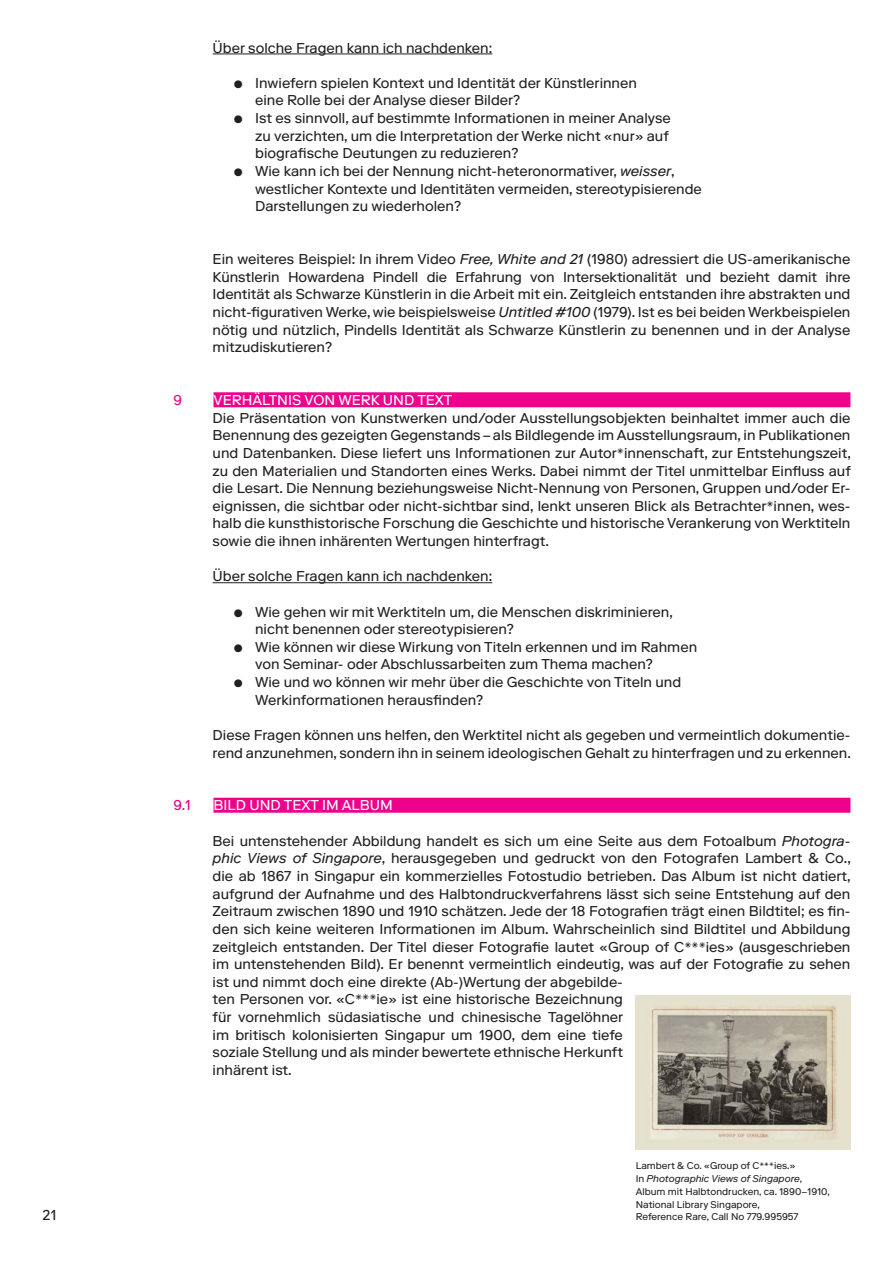
<style>
.page{position:relative;width:893px;height:1263px;background:#fff}
.page>*{position:absolute;margin:0;border:0;box-sizing:border-box;transform-origin:0 0}
.t1{font:14.25px/17.7px "Riforma LL";color:#231f20}
.t2{font:14.25px "Riforma LL";color:#fff}
.t3{font:14.25px "Riforma LL";color:#ed028c}
.t4{font:9.75px/12.8px "Riforma LL";color:#231f20}
.s1{font-style:italic}
</style>
<div class="page">
<hr style="left:213px;top:54px;width:279px;height:1px;background:#231f20">
<div style="left:214px;top:392px;width:636px;height:15px;background:#ed028c"></div>
<hr style="left:213px;top:582px;width:279px;height:1px;background:#231f20">
<div style="left:214px;top:798px;width:636px;height:15px;background:#ed028c"></div>
<img style="left:636px;top:995px;width:214px;height:154px">
<p class="t1" style="left:213px;top:39px;width:281px">Über solche Fragen kann ich nachdenken:</p>
<p class="t1" style="left:255px;top:74px;width:383px;text-indent:-21px">● Inwiefern spielen Kontext und Identität der Künstlerinnen eine Rolle bei der Analyse dieser Bilder?</p>
<p class="t1" style="left:255px;top:109px;width:417px;text-indent:-21px">● Ist es sinnvoll, auf bestimmte Informationen in meiner Analyse zu verzichten, um die Interpretation der Werke nicht «nur» auf biografische Deutungen zu reduzieren?</p>
<p class="t1" style="left:255px;top:162px;width:448px;text-indent:-21px">● Wie kann ich bei der Nennung nicht-heteronormativer, <span class="s1">weisser</span>, westlicher Kontexte und Identitäten vermeiden, stereotypisierende<br>Darstellungen zu wiederholen?</p>
<p class="t1" style="left:213px;top:250px;width:639px;text-align:justify">Ein weiteres Beispiel: In ihrem Video <span class="s1">Free, White and 21</span> (1980) adressiert die US-amerikanische Künstlerin Howardena Pindell die Erfahrung von Intersektionalität und bezieht damit ihre Identität als Schwarze Künstlerin in die Arbeit mit ein. Zeitgleich entstanden ihre abstrakten und nicht-figurativen Werke, wie beispielsweise <span class="s1">Untitled #100</span> (1979). Ist es bei beiden Werkbeispielen nötig und nützlich, Pindells Identität als Schwarze Künstlerin zu benennen und in der Analyse mitzudiskutieren?</p>
<p class="t3" style="left:174px;top:392px;width:10px">9</p>
<p class="t2" style="left:214px;top:392px;width:240px">VERHÄLTNIS VON WERK UND TEXT</p>
<p class="t1" style="left:213px;top:409px;width:640px;text-align:justify">Die Präsentation von Kunstwerken und/oder Ausstellungsobjekten beinhaltet immer auch die Benennung des gezeigten Gegenstands – als Bildlegende im Ausstellungsraum, in Publikationen und Datenbanken. Diese liefert uns Informationen zur Autor*innenschaft, zur Entstehungszeit, zu den Materialien und Standorten eines Werks. Dabei nimmt der Titel unmittelbar Einfluss auf die Lesart. Die Nennung beziehungsweise Nicht-Nennung von Personen, Gruppen und/oder Er&shy;eignissen, die sichtbar oder nicht-sichtbar sind, lenkt unseren Blick als Betrachter*innen, wes&shy;halb die kunsthistorische Forschung die Geschichte und historische Verankerung von Werktiteln sowie die ihnen inhärenten Wertungen hinterfragt.</p>
<p class="t1" style="left:213px;top:568px;width:281px">Über solche Fragen kann ich nachdenken:</p>
<p class="t1" style="left:255px;top:603px;width:419px;text-indent:-21px">● Wie gehen wir mit Werktiteln um, die Menschen diskriminieren, nicht benennen oder stereotypisieren?</p>
<p class="t1" style="left:255px;top:638px;width:444px;text-indent:-21px">● Wie können wir diese Wirkung von Titeln erkennen und im Rahmen von Seminar- oder Abschlussarbeiten zum Thema machen?</p>
<p class="t1" style="left:255px;top:673px;width:428px;text-indent:-21px">● Wie und wo können wir mehr über die Geschichte von Titeln und<br>Werkinformationen herausfinden?</p>
<p class="t1" style="left:213px;top:726px;width:640px">Diese Fragen können uns helfen, den Werktitel nicht als gegeben und vermeintlich dokumentie&shy;rend anzunehmen, sondern ihn in seinem ideologischen Gehalt zu hinterfragen und zu erkennen.</p>
<p class="t3" style="left:174px;top:797px;width:19px">9.1</p>
<p class="t2" style="left:214px;top:797px;width:181px">BILD UND TEXT IM ALBUM</p>
<p class="t1" style="left:213px;top:832px;width:640px">Bei untenstehender Abbildung handelt es sich um eine Seite aus dem Fotoalbum <span class="s1">Photogra&shy;phic Views of Singapore</span>, herausgegeben und gedruckt von den Fotografen Lambert &amp; Co., die ab 1867 in Singapur ein kommerzielles Fotostudio betrieben. Das Album ist nicht datiert, aufgrund der Aufnahme und des Halbtondruckverfahrens lässt sich seine Entstehung auf den Zeitraum zwischen 1890 und 1910 schätzen. Jede der 18 Fotografien trägt einen Bildtitel; es fin&shy;den sich keine weiteren Informationen im Album. Wahrscheinlich sind Bildtitel und Abbildung zeitgleich entstanden. Der Titel dieser Fotografie lautet «Group of C***ies» (ausgeschrieben im untenstehenden Bild). Er benennt vermeintlich eindeutig, was auf der Fotografie zu sehen ist und nimmt doch eine direkte (Ab-)Wertung der abgebilde-<br>ten Personen vor. «C***ie» ist eine historische Bezeichnung<br>für vornehmlich südasiatische und chinesische Tagelöhner<br>im britisch kolonisierten Singapur um 1900, dem eine tiefe<br>soziale Stellung und als minder bewertete ethnische Herkunft<br>inhärent ist.</p>
<p class="t4" style="left:636px;top:1160px;width:196px">Lambert &amp; Co. «Group of C***ies.»<br>In <span class="s1">Photographic Views of Singapore</span>, Album mit Halbtondrucken, ca. 1890–1910, National Library Singapore,</p>
<p class="t1" style="left:43px;top:1207px;width:15px">21</p>
<p class="t4" style="left:636px;top:1211px;width:164px">Reference Rare, Call No 779.995957</p>
</div>
